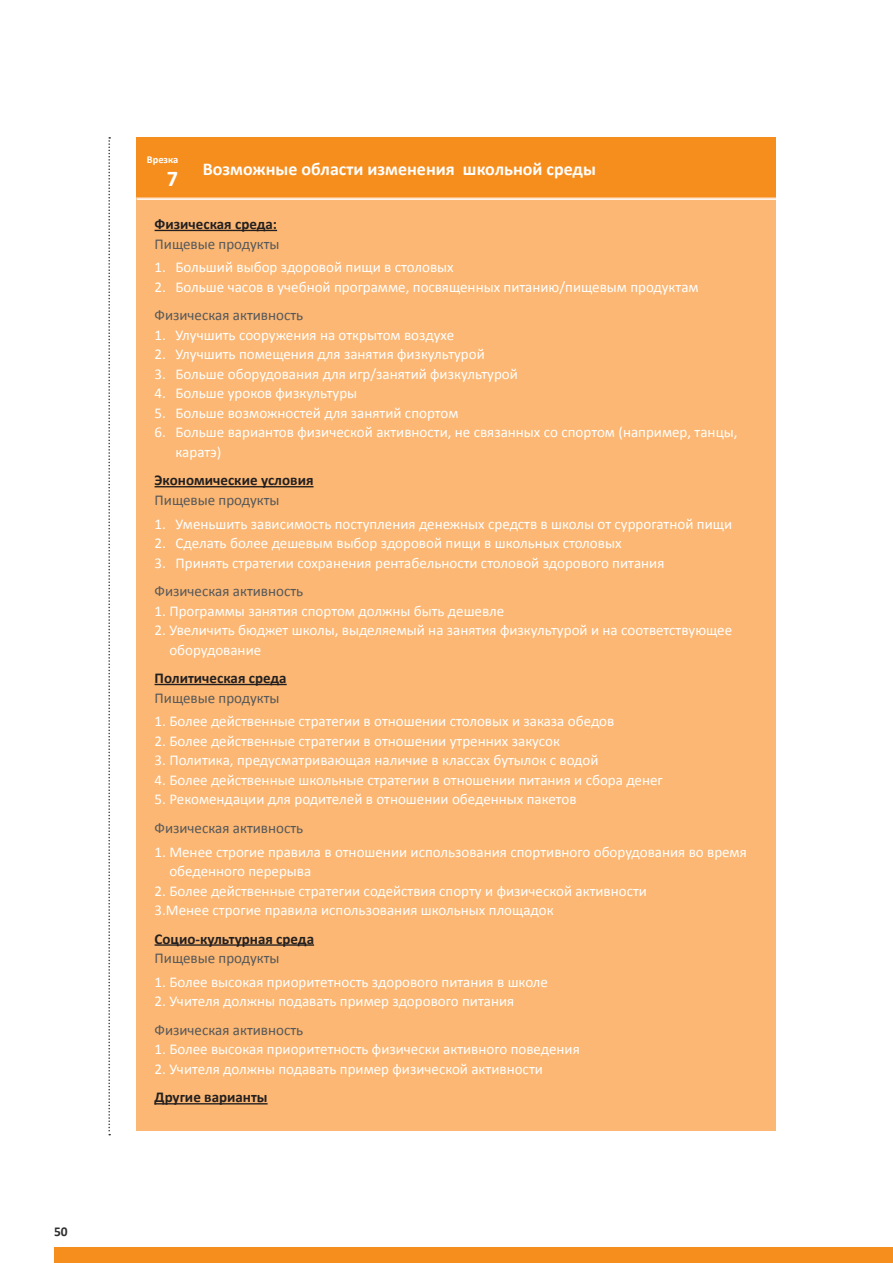
<style>
.page{position:relative;width:893px;height:1263px;background:#fff}
.page>*{position:absolute;margin:0;border:0;box-sizing:border-box;transform-origin:0 0}
.t1{font:700 22.5px "Calibri";color:#fff}
.t2{font:700 18px "Calibri";color:#fff}
.t3{font:15px/19.5px "Calibri";color:#fff}
.t4{font:15px "Calibri";color:#57585a}
.t5{font:700 15px "Calibri";color:#231f20}
.t6{font:700 13.5px "Calibri";color:#312f30}
.t7{font:700 10.5px "Calibri";color:#fff}
</style>
<div class="page">
<svg style="left:108px;top:137px;width:2px;height:998px"></svg>
<div style="left:137px;top:137px;width:639px;height:63px;background:#f68e1e"></div>
<div style="left:137px;top:198px;width:639px;height:933px;background:#fbb773"></div>
<hr style="left:155px;top:230px;width:122px;height:1px;background:#231f20">
<hr style="left:155px;top:486px;width:159px;height:1px;background:#231f20">
<hr style="left:155px;top:684px;width:132px;height:1px;background:#231f20">
<hr style="left:155px;top:944px;width:159px;height:2px;background:#231f20">
<hr style="left:155px;top:1103px;width:113px;height:1px;background:#231f20">
<hr style="left:137px;top:198px;width:702px;height:2px;background:#fff">
<div style="left:55px;top:1247px;width:838px;height:16px;background:#f68e1e"></div>
<p class="t6" style="left:54px;top:1223px;width:15px">50</p>
<p class="t7" style="left:147px;top:153px;width:33px">Bрезка</p>
<h1 class="t1" style="left:167px;top:164px;width:13px">7</h1>
<p class="t5" style="left:155px;top:215px;width:124px">Физическая среда:</p>
<p class="t4" style="left:155px;top:234px;width:126px">Пищевые продукты</p>
<p class="t3" style="left:155px;top:258px;width:301px">1. Больший выбор здоровой пищи в столовых</p>
<p class="t3" style="left:155px;top:277px;width:546px">2. Больше часов в учебной программе, посвященных питанию/пищевым продуктам</p>
<p class="t4" style="left:155px;top:306px;width:150px">Физическая активность</p>
<p class="t3" style="left:155px;top:325px;width:301px">1. Улучшить сооружения на открытом воздухе</p>
<p class="t3" style="left:155px;top:345px;width:332px">2. Улучшить помещения для занятия физкультурой</p>
<p class="t3" style="left:155px;top:364px;width:365px">3. Больше оборудования для игр/занятий физкультурой</p>
<p class="t3" style="left:155px;top:384px;width:204px">4. Больше уроков физкультуры</p>
<p class="t3" style="left:155px;top:403px;width:306px">5. Больше возможностей для занятий спортом</p>
<p class="t3" style="left:176px;top:423px;width:563px;text-indent:-21px">6. Больше вариантов физической активности, не связанных со спортом (например, танцы, каратэ)</p>
<p class="t5" style="left:155px;top:471px;width:160px">Экономические условия</p>
<p class="t4" style="left:155px;top:490px;width:126px">Пищевые продукты</p>
<p class="t3" style="left:155px;top:514px;width:579px">1. Уменьшить зависимость поступления денежных средств в школы от суррогатной пищи</p>
<p class="t3" style="left:155px;top:533px;width:468px">2. Сделать более дешевым выбор здоровой пищи в школьных столовых</p>
<p class="t3" style="left:155px;top:553px;width:511px">3. Принять стратегии сохранения рентабельности столовой здорового питания</p>
<p class="t4" style="left:155px;top:582px;width:150px">Физическая активность</p>
<p class="t3" style="left:155px;top:601px;width:351px">1. Программы занятия спортом должны быть дешевле</p>
<p class="t3" style="left:169px;top:620px;width:564px;text-indent:-15px">2. Увеличить бюджет школы, выделяемый на занятия физкультурой и на соответствующее оборудование</p>
<p class="t5" style="left:155px;top:669px;width:134px">Политическая среда</p>
<p class="t4" style="left:155px;top:688px;width:126px">Пищевые продукты</p>
<p class="t3" style="left:155px;top:712px;width:461px">1. Более действенные стратегии в отношении столовых и заказа обедов</p>
<p class="t3" style="left:155px;top:731px;width:407px">2. Более действенные стратегии в отношении утренних закусок</p>
<p class="t3" style="left:155px;top:751px;width:445px">3. Политика, предусматривающая наличие в классах бутылок с водой</p>
<p class="t3" style="left:155px;top:770px;width:510px">4. Более действенные школьные стратегии в отношении питания и сбора денег</p>
<p class="t3" style="left:155px;top:790px;width:424px">5. Рекомендации для родителей в отношении обеденных пакетов</p>
<p class="t4" style="left:155px;top:818px;width:150px">Физическая активность</p>
<p class="t3" style="left:169px;top:842px;width:579px;text-indent:-15px">1. Менее строгие правила в отношении использования спортивного оборудования во время обеденного перерыва</p>
<p class="t3" style="left:155px;top:881px;width:494px">2. Более действенные стратегии содействия спорту и физической активности<br>3.Менее строгие правила использования школьных площадок</p>
<p class="t5" style="left:155px;top:929px;width:161px">Социо-культурная среда</p>
<p class="t4" style="left:155px;top:949px;width:126px">Пищевые продукты</p>
<p class="t3" style="left:155px;top:972px;width:395px">1. Более высокая приоритетность здорового питания в школе</p>
<p class="t3" style="left:155px;top:992px;width:361px">2. Учителя должны подавать пример здорового питания</p>
<p class="t4" style="left:155px;top:1020px;width:150px">Физическая активность</p>
<p class="t3" style="left:155px;top:1040px;width:427px">1. Более высокая приоритетность физически активного поведения</p>
<p class="t3" style="left:155px;top:1059px;width:390px">2. Учителя должны подавать пример физической активности</p>
<p class="t5" style="left:155px;top:1088px;width:115px">Другие варианты</p>
<p class="t2" style="left:203px;top:157px;width:395px">Возможные области изменения школьной среды</p>
</div>
